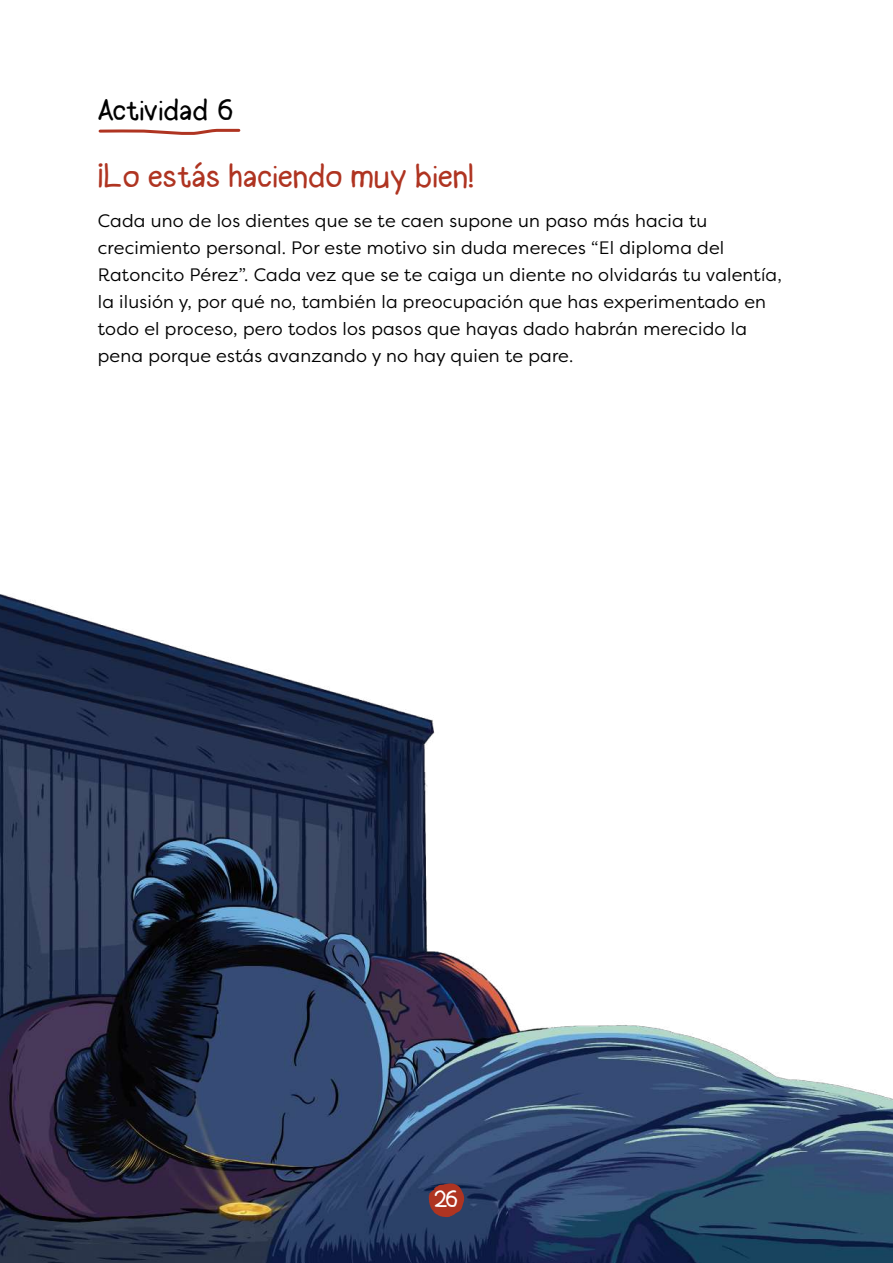
<style>
.page{position:relative;width:893px;height:1263px;background:#fff}
.page>*{position:absolute;margin:0;border:0;box-sizing:border-box;transform-origin:0 0}
.t1{font:33px "Halogen";color:#af3421}
.t2{font:30px "Halogen";color:#000}
.t3{font:24px "Halogen";color:#fff}
.t4{font:18px/27px "Filson Pro";letter-spacing:.01em;color:#000}
</style>
<div class="page">
<svg style="left:98px;top:128px;width:143px;height:7px"></svg>
<img style="left:0;top:594px;width:893px;height:669px">
<svg style="left:429px;top:1183px;width:35px;height:34px"></svg>
<h2 class="t2" style="left:98px;top:92px;width:138px">Actividad 6</h2>
<h1 class="t1" style="left:98px;top:156px;width:378px">¡Lo estás haciendo muy bien!</h1>
<p class="t4" style="left:98px;top:207px;width:686px">Cada uno de los dientes que se te caen supone un paso más hacia tu crecimiento personal. Por este motivo sin duda mereces “El diploma del Ratoncito Pérez”. Cada vez que se te caiga un diente no olvidarás tu valentía, la ilusión y, por qué no, también la preocupación que has experimentado en todo el proceso, pero todos los pasos que hayas dado habrán merecido la pena porque estás avanzando y no hay quien te pare.</p>
<h3 class="t3" style="left:434px;top:1184px;width:27px">26</h3>
</div>
